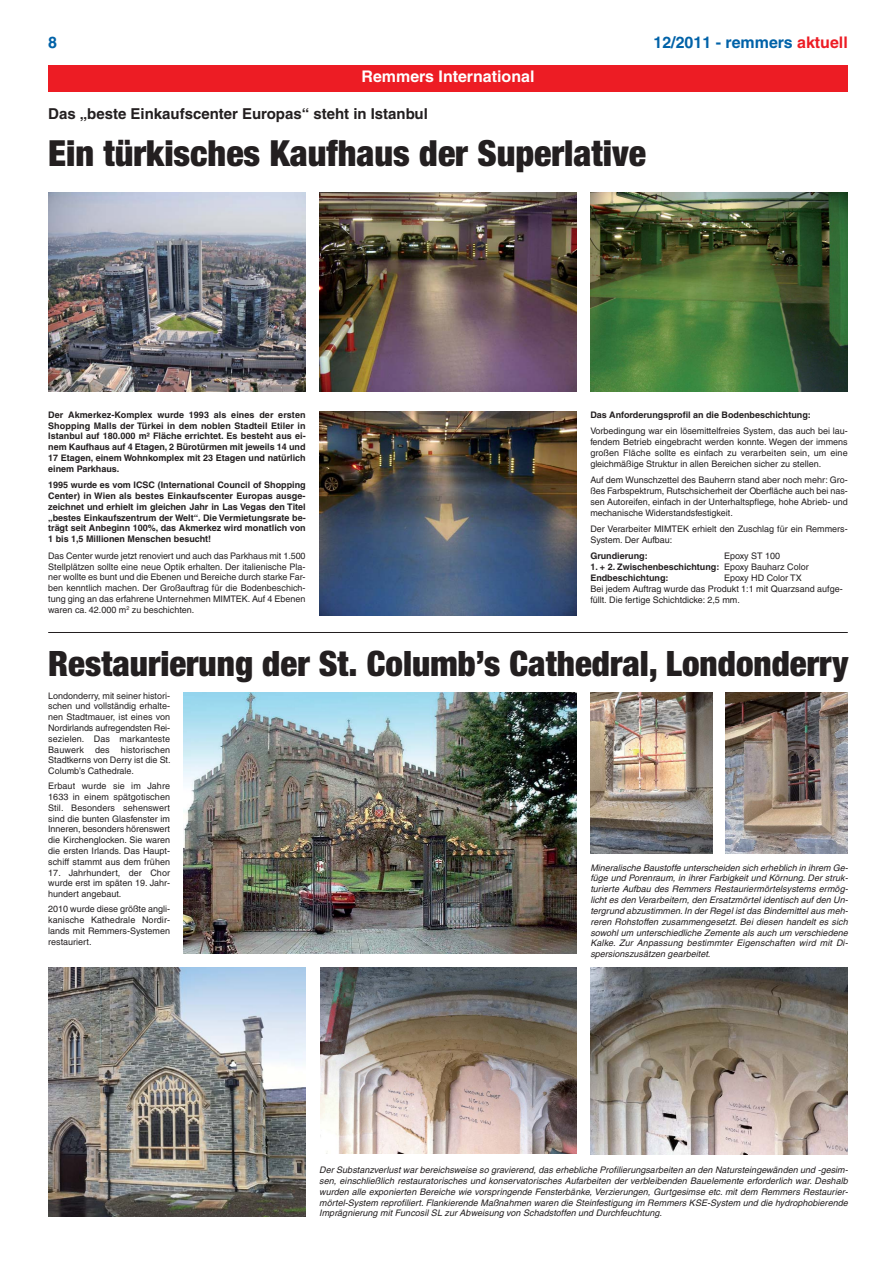
<style>
.page{position:relative;width:896px;height:1265px;background:#fff}
.page>*{position:absolute;margin:0;border:0;box-sizing:border-box;transform-origin:0 0}
.t1{font:900 condensed 36px "Helvetica Neue";color:#231f20}
.t2{font:900 condensed 35px "Helvetica Neue";color:#231f20}
.t3{font:700 16px "Helvetica LT";color:#0062a8}
.t4{font:700 16px "Helvetica LT";color:#fff}
.t5{font:700 15px "Helvetica LT";color:#231f20}
.t6{font:9px/10.8px "Helvetica LT";color:#231f20;text-align:justify}
.t7{font:italic 9px/10.8px "Helvetica LT";letter-spacing:.005em;color:#231f20;text-align:justify}
.t8{font:700 9px/10.8px "Helvetica LT";color:#231f20;text-align:justify}
.s1{color:#ed1c24}
.s2{font-weight:400}
</style>
<div class="page">
<img style="left:319px;top:193px;width:258px;height:198px">
<img style="left:319px;top:411px;width:258px;height:204px">
<img style="left:590px;top:193px;width:258px;height:198px">
<img style="left:48px;top:193px;width:258px;height:198px">
<hr style="left:48px;top:632px;width:800px;height:1px;background:#231f20">
<img style="left:184px;top:692px;width:393px;height:260px">
<img style="left:48px;top:967px;width:258px;height:249px">
<img style="left:320px;top:967px;width:257px;height:186px">
<img style="left:590px;top:967px;width:258px;height:187px">
<img style="left:726px;top:692px;width:122px;height:161px">
<img style="left:590px;top:692px;width:122px;height:161px">
<div style="left:48px;top:65px;width:800px;height:26px;background:#ed1c24"></div>
<h3 class="t3" style="left:48px;top:37px;width:10px">8</h3>
<h3 class="t3" style="left:653px;top:37px;width:196px">12/2011 - remmers <span class="s1">aktuell</span></h3>
<h3 class="t4" style="left:361px;top:71px;width:174px">Remmers International</h3>
<h3 class="t5" style="left:48px;top:108px;width:381px">Das „beste Einkaufscenter Europas“ steht in Istanbul</h3>
<h1 class="t1" style="left:48px;top:141px;width:599px">Ein türkisches Kaufhaus der Superlative</h1>
<p class="t8" style="left:48px;top:410px;width:259px">Der Akmerkez-Komplex wurde 1993 als eines der ersten Shopping Malls der Türkei in dem noblen Stadteil Etiler in Istanbul auf 180.000 m² Fläche errichtet. Es besteht aus ei&shy;nem Kaufhaus auf 4 Etagen, 2 Bürotürmen mit jeweils 14 und 17 Etagen, einem Wohnkomplex mit 23 Etagen und natürlich einem Parkhaus.</p>
<p class="t8" style="left:48px;top:480px;width:259px">1995 wurde es vom ICSC (International Council of Shopping Center) in Wien als bestes Einkaufscenter Europas ausge&shy;zeichnet und erhielt im gleichen Jahr in Las Vegas den Titel „bestes Einkaufszentrum der Welt“. Die Vermietungsrate be&shy;trägt seit Anbeginn 100%, das Akmerkez wird monatlich von 1 bis 1,5 Millionen Menschen besucht!</p>
<p class="t6" style="left:48px;top:551px;width:259px">Das Center wurde jetzt renoviert und auch das Parkhaus mit 1.500<br>Stellplätzen sollte eine neue Optik erhalten. Der italienische Pla&shy;ner wollte es bunt und die Ebenen und Bereiche durch starke Far&shy;ben kenntlich machen. Der Großauftrag für die Bodenbeschich&shy;tung ging an das erfahrene Unternehmen MIMTEK. Auf 4 Ebenen waren ca. 42.000 m<sup>2</sup> zu beschichten.</p>
<p class="t8" style="left:590px;top:410px;width:222px">Das Anforderungsprofil an die Bodenbeschichtung:</p>
<p class="t6" style="left:590px;top:426px;width:259px">Vorbedingung war ein lösemittelfreies System, das auch bei lau&shy;fendem Betrieb eingebracht werden konnte. Wegen der immens großen Fläche sollte es einfach zu verarbeiten sein, um eine gleichmäßige Struktur in allen Bereichen sicher zu stellen.</p>
<p class="t6" style="left:590px;top:475px;width:259px">Auf dem Wunschzettel des Bauherrn stand aber noch mehr: Gro&shy;ßes Farbspektrum, Rutschsicherheit der Oberfläche auch bei nas&shy;sen Autoreifen, einfach in der Unterhaltspflege, hohe Abrieb- und mechanische Widerstandsfestigkeit.</p>
<p class="t6" style="left:590px;top:524px;width:259px">Der Verarbeiter MIMTEK erhielt den Zuschlag für ein Remmers-<br>System. Der Aufbau:</p>
<p class="t8" style="left:590px;top:551px;width:59px">Grundierung:</p>
<p class="t6" style="left:724px;top:551px;width:58px">Epoxy ST 100</p>
<p class="t8" style="left:590px;top:562px;width:220px">1. + 2. Zwischenbeschichtung: <span class="s2">Epoxy Bauharz Color<br></span>Endbeschichtung:</p>
<p class="t6" style="left:590px;top:573px;width:254px;text-align:left;text-indent:134px">Epoxy HD Color TX<br>Bei jedem Auftrag wurde das Produkt 1:1 mit Quarzsand aufge&shy;füllt. Die fertige Schichtdicke: 2,5 mm.</p>
<h2 class="t2" style="left:48px;top:651px;width:801px">Restaurierung der St. Columb’s Cathedral, Londonderry</h2>
<p class="t6" style="left:48px;top:690px;width:124px">Londonderry, mit seiner histori&shy;schen und vollständig erhalte&shy;nen Stadtmauer, ist eines von Nordirlands aufregendsten Rei&shy;sezielen. Das markanteste Bauwerk des historischen Stadtkerns von Derry ist die St.<br>Columb’s Cathedrale.</p>
<p class="t6" style="left:48px;top:781px;width:123px">Erbaut wurde sie im Jahre 1633 in einem spätgotischen Stil. Besonders sehenswert sind die bunten Glasfenster im Inneren, besonders hörenswert die Kirchenglocken. Sie waren die ersten Irlands. Das Haupt&shy;schiff stammt aus dem frühen</p>
<p class="t6" style="left:48px;top:868px;width:123px">17. Jahrhundert, der Chor wurde erst im späten 19. Jahr&shy;hundert angebaut.</p>
<p class="t6" style="left:48px;top:904px;width:123px">2010 wurde diese größte angli&shy;kanische Kathedrale Nordir&shy;lands mit Remmers-Systemen restauriert.</p>
<p class="t7" style="left:590px;top:863px;width:259px">Mineralische Baustoffe unterscheiden sich erheblich in ihrem Ge&shy;füge und Porenraum, in ihrer Farbigkeit und Körnung. Der struk&shy;turierte Aufbau des Remmers Restauriermörtelsystems ermög&shy;licht es den Verarbeitern, den Ersatzmörtel identisch auf den Un&shy;tergrund abzustimmen. In der Regel ist das Bindemittel aus meh&shy;reren Rohstoffen zusammengesetzt. Bei diesen handelt es sich sowohl um unterschiedliche Zemente als auch um verschiedene Kalke. Zur Anpassung bestimmter Eigenschaften wird mit Di&shy;spersionszusätzen gearbeitet.</p>
<p class="t7" style="left:319px;top:1165px;width:530px">Der Substanzverlust war bereichsweise so gravierend, das erhebliche Profilierungsarbeiten an den Natursteingewänden und -gesim&shy;sen, einschließlich restauratorisches und konservatorisches Aufarbeiten der verbleibenden Bauelemente erforderlich war. Deshalb wurden alle exponierten Bereiche wie vorspringende Fensterbänke, Verzierungen, Gurtgesimse etc. mit dem Remmers Restaurier&shy;mörtel-Sys tem reprofiliert. Flankierende Maßnahmen waren die Steinfestigung im Remmers KSE-System und die hydrophobierende Imprägnierung mit Funcosil SL zur Abweisung von Schadstoffen und Durchfeuchtung.</p>
</div>
